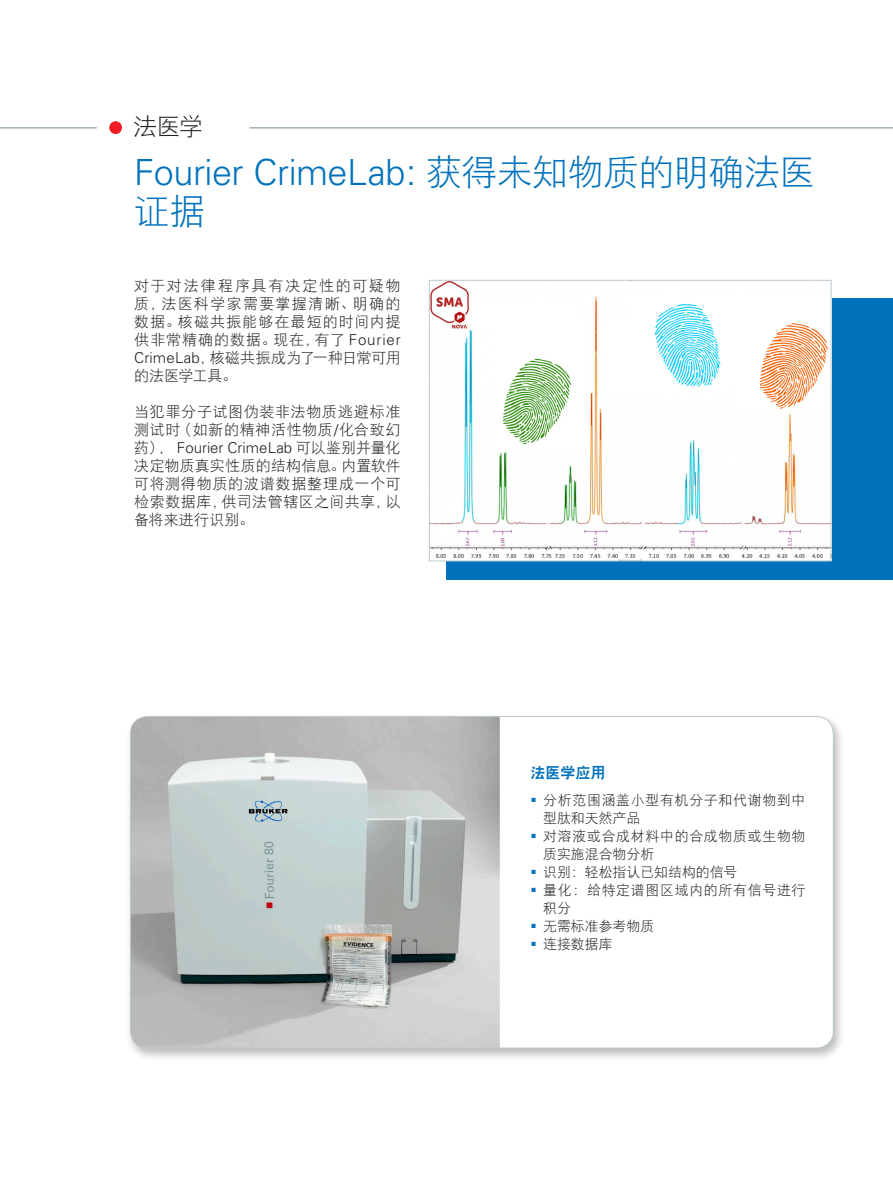
<style>
.page{position:relative;width:893px;height:1187px;background:#fff}
.page>*{position:absolute;margin:0;border:0;box-sizing:border-box;transform-origin:0 0}
.brochure_subheadline{font:300 36px/39px "Univers LT Std";letter-spacing:-.01em;color:#0072bc}
.brochure_subheadline-2{font:24px "DF Hei W3";color:#231f20}
.brochure_body{font:15px/18px "DF Hei W3";letter-spacing:.035em;color:#231f20;text-align:justify}
.brochure_body-2{font:15px "DFP Hei W9";color:#0072bc}
.t1{font:13.8px/18px "DF Hei W3";letter-spacing:.055em;color:#231f20}
.t2{font:13.8px "DF Hei W3";color:#231f20}
.s1{font-family:"DF Hei W3";font-weight:400}
.s2{font-family:"Univers LT Std";font-weight:300}
</style>
<div class="page">
<div style="left:446px;top:298px;width:447px;height:281px;background:#0072bc"></div>
<hr style="left:0;top:127px;width:97px;height:1px;background:#738a95">
<div style="left:109px;top:121px;width:13px;height:13px;background:#ee1d23;border-radius:50%"></div>
<hr style="left:250px;top:127px;width:643px;height:1px;background:#738a95">
<div style="left:125px;top:713px;width:720px;height:348px;background:#231f20;opacity:.3"></div>
<div style="left:130px;top:716px;width:703px;height:331px;background:#fff;border-radius:17px"></div>
<img style="left:130px;top:716px;width:370px;height:331px">
<img style="left:431px;top:282px;width:398px;height:277px">
<div style="left:429px;top:280px;width:402px;height:281px;border:1px solid #bacad2"></div>
<p class="brochure_subheadline-2" style="left:133px;top:114px;width:72px">法医学</p>
<p class="brochure_subheadline" style="left:134px;top:153px;width:682px">Fourier CrimeLab<span class="s1">：获得未知物质的明确法医证据</span></p>
<p class="brochure_body" style="left:134px;top:277px;width:268px">对于对法律程序具有决定性的可疑物质，法医科学家需要掌握清晰、明确的数据。核磁共振能够在最短的时间内提供非常精确的数据。现在，有了 <span class="s2">Fourier CrimeLab</span>，核磁共振成为了一种日常可用的法医学工具。</p>
<p class="brochure_body" style="left:134px;top:403px;width:268px">当犯罪分子试图伪装非法物质逃避标准测试时（如新的精神活性物质<span class="s2">/</span>化合致幻药）， <span class="s2">Fourier CrimeLab</span> 可以鉴别并量化决定物质真实性质的结构信息。内置软件可将测得物质的波谱数据整理成一个可检索数据库，供司法管辖区之间共享，以备将来进行识别。</p>
<p class="brochure_body-2" style="left:530px;top:765px;width:76px">法医学应用</p>
<p class="t1" style="left:543px;top:790px;width:264px">分析范围涵盖小型有机分子和代谢物到中型肽和天然产品</p>
<p class="t1" style="left:543px;top:826px;width:264px">对溶液或合成材料中的合成物质或生物物质实施混合物分析</p>
<p class="t2" style="left:543px;top:864px;width:196px">识别：轻松指认已知结构的信号</p>
<p class="t1" style="left:543px;top:880px;width:264px">量化：给特定谱图区域内的所有信号进行积分</p>
<p class="t2" style="left:543px;top:918px;width:112px">无需标准参考物质</p>
<p class="t1" style="left:543px;top:934px;width:71px">连接数据库</p>
</div>
